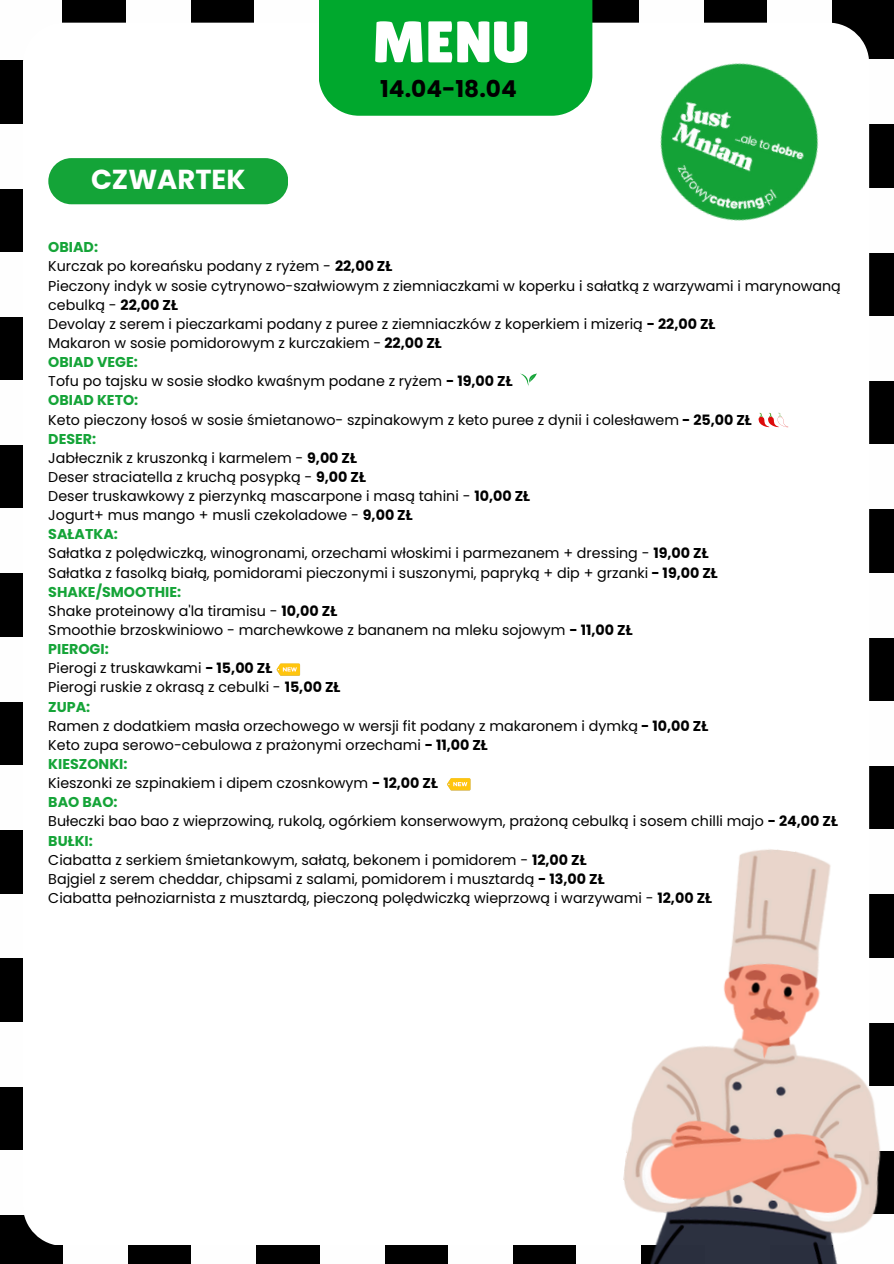
<style>
.page{position:relative;width:894px;height:1264px;background:#fff}
.page>*{position:absolute;margin:0;border:0;box-sizing:border-box;transform-origin:0 0}
.t1{font:58.65px "Lilita One";color:#fff}
.t2{font:700 27.45px "Poppins";color:#fff}
.t3{font:700 26.7px "Poppins";color:#fff}
.t4{font:700 23.25px "Poppins";color:#000}
.t5{font:14.25px/19.2px "Poppins";color:#000}
.t6{font:700 14.25px "Poppins";color:#15a438}
.s1{font-weight:700}
</style>
<div class="page">
<div style="left:0;top:893px;width:893px;height:370px;background:#000"></div>
<div style="left:0;top:893px;width:63px;height:64px;background:#fefefe"></div>
<div style="left:0;top:1022px;width:63px;height:64px;background:#fefefe"></div>
<div style="left:0;top:1150px;width:63px;height:64px;background:#fefefe"></div>
<div style="left:63px;top:1214px;width:65px;height:49px;background:#fefefe"></div>
<div style="left:320px;top:1214px;width:64px;height:49px;background:#fefefe"></div>
<div style="left:192px;top:1214px;width:64px;height:49px;background:#fefefe"></div>
<div style="left:448px;top:1214px;width:64px;height:49px;background:#fefefe"></div>
<div style="left:0;top:0;width:893px;height:893px;background:#000"></div>
<div style="left:0;top:0;width:62px;height:60px;background:#fefefe"></div>
<div style="left:254px;top:0;width:64px;height:60px;background:#fefefe"></div>
<div style="left:126px;top:0;width:64px;height:60px;background:#fefefe"></div>
<div style="left:639px;top:0;width:64px;height:60px;background:#fefefe"></div>
<div style="left:767px;top:0;width:64px;height:60px;background:#fefefe"></div>
<div style="left:831px;top:60px;width:62px;height:64px;background:#fefefe"></div>
<div style="left:0;top:124px;width:62px;height:64px;background:#fefefe"></div>
<div style="left:831px;top:188px;width:62px;height:64px;background:#fefefe"></div>
<div style="left:0;top:252px;width:62px;height:64px;background:#fefefe"></div>
<div style="left:831px;top:316px;width:62px;height:64px;background:#fefefe"></div>
<div style="left:0;top:380px;width:62px;height:65px;background:#fefefe"></div>
<div style="left:831px;top:445px;width:62px;height:64px;background:#fefefe"></div>
<div style="left:0;top:509px;width:62px;height:64px;background:#fefefe"></div>
<div style="left:831px;top:573px;width:62px;height:64px;background:#fefefe"></div>
<div style="left:0;top:637px;width:62px;height:64px;background:#fefefe"></div>
<div style="left:831px;top:701px;width:62px;height:64px;background:#fefefe"></div>
<div style="left:0;top:765px;width:62px;height:64px;background:#fefefe"></div>
<div style="left:831px;top:829px;width:62px;height:64px;background:#fefefe"></div>
<div style="left:23px;top:23px;width:845px;height:1222px;background:#fff;border-radius:41px"></div>
<svg style="left:0;top:701px;width:15px;height:193px"></svg>
<div style="left:318px;top:0;width:274px;height:116px;background:#00a82d"></div>
<img style="left:660px;top:63px;width:159px;height:158px">
<div style="left:48px;top:158px;width:240px;height:46px;background:#14a438;border-radius:23px"></div>
<img style="left:576px;top:849px;width:317px;height:414px">
<svg style="left:758px;top:412px;width:31px;height:15px"></svg>
<div style="left:786px;top:412px;width:21px;height:13px;background:#fff"></div>
<svg style="left:520px;top:373px;width:16px;height:13px"></svg>
<svg style="left:276px;top:663px;width:24px;height:12px"></svg>
<svg style="left:447px;top:778px;width:23px;height:12px"></svg>
<h1 class="t1" style="left:372px;top:8px;width:158px">MENU</h1>
<p class="t3" style="left:101px;top:157px;width:190px">PONIEDZIAŁEK</p>
<h2 class="t2" style="left:91px;top:160px;width:156px">CZWARTEK</h2>
<p class="t4" style="left:380px;top:72px;width:138px">14.04-18.04</p>
<h2 class="t6" style="left:48px;top:237px;width:51px">OBIAD:</h2>
<h3 class="t5" style="left:48px;top:257px;width:345px">Kurczak po koreańsku podany z ryżem - <span class="s1">22,00 ZŁ</span></h3>
<p class="t5" style="left:48px;top:276px;width:793px">Pieczony indyk w sosie cytrynowo-szałwiowym z ziemniaczkami w koperku i sałatką z warzywami i marynowaną cebulką - <span class="s1">22,00 ZŁ</span></p>
<p class="t5" style="left:48px;top:314px;width:668px">Devolay z serem i pieczarkami podany z puree z ziemniaczków z koperkiem i mizerią <span class="s1">- 22,00 ZŁ</span></p>
<p class="t5" style="left:48px;top:333px;width:395px">Makaron w sosie pomidorowym z kurczakiem - <span class="s1">22,00 ZŁ</span></p>
<p class="t6" style="left:48px;top:352px;width:91px">OBIAD VEGE:</p>
<p class="t5" style="left:48px;top:371px;width:465px">Tofu po tajsku w sosie słodko kwaśnym podane z ryżem <span class="s1">- 19,00 ZŁ</span></p>
<p class="t6" style="left:48px;top:390px;width:91px">OBIAD KETO:</p>
<p class="t5" style="left:48px;top:410px;width:704px">Keto pieczony łosoś w sosie śmietanowo- szpinakowym z keto puree z dynii i colesławem <span class="s1">- 25,00 ZŁ</span></p>
<p class="t6" style="left:48px;top:428px;width:49px">DESER:</p>
<p class="t5" style="left:48px;top:448px;width:310px">Jabłecznik z kruszonką i karmelem - <span class="s1">9,00 ZŁ</span></p>
<p class="t5" style="left:48px;top:467px;width:319px">Deser straciatella z kruchą posypką - <span class="s1">9,00 ZŁ</span></p>
<p class="t5" style="left:48px;top:486px;width:483px">Deser truskawkowy z pierzynką mascarpone i masą tahini - <span class="s1">10,00 ZŁ</span></p>
<p class="t5" style="left:48px;top:505px;width:366px">Jogurt+ mus mango + musli czekoladowe - <span class="s1">9,00 ZŁ</span></p>
<p class="t6" style="left:48px;top:524px;width:71px">SAŁATKA:</p>
<p class="t5" style="left:48px;top:544px;width:661px">Sałatka z polędwiczką, winogronami, orzechami włoskimi i parmezanem + dressing - <span class="s1">19,00 ZŁ</span></p>
<p class="t5" style="left:48px;top:563px;width:670px">Sałatka z fasolką białą, pomidorami pieczonymi i suszonymi, papryką + dip + grzanki <span class="s1">- 19,00 ZŁ</span></p>
<p class="t6" style="left:48px;top:582px;width:134px">SHAKE/SMOOTHIE:</p>
<p class="t5" style="left:48px;top:601px;width:290px">Shake proteinowy a'la tiramisu - <span class="s1">10,00 ZŁ</span></p>
<p class="t5" style="left:48px;top:620px;width:585px">Smoothie brzoskwiniowo - marchewkowe z bananem na mleku sojowym <span class="s1">- 11,00 ZŁ</span></p>
<p class="t6" style="left:48px;top:639px;width:62px">PIEROGI:</p>
<p class="t5" style="left:48px;top:658px;width:225px">Pierogi z truskawkami <span class="s1">- 15,00 ZŁ</span></p>
<p class="t5" style="left:48px;top:678px;width:293px">Pierogi ruskie z okrasą z cebulki - <span class="s1">15,00 ZŁ</span></p>
<p class="t6" style="left:48px;top:696px;width:43px">ZUPA:</p>
<p class="t5" style="left:48px;top:716px;width:661px">Ramen z dodatkiem masła orzechowego w wersji fit podany z makaronem i dymką <span class="s1">- 10,00 ZŁ</span></p>
<p class="t5" style="left:48px;top:735px;width:441px">Keto zupa serowo-cebulowa z prażonymi orzechami <span class="s1">- 11,00 ZŁ</span></p>
<p class="t6" style="left:48px;top:754px;width:81px">KIESZONKI:</p>
<p class="t5" style="left:48px;top:773px;width:391px">Kieszonki ze szpinakiem i dipem czosnkowym <span class="s1">- 12,00 ZŁ</span></p>
<p class="t6" style="left:48px;top:792px;width:71px">BAO BAO:</p>
<p class="t5" style="left:48px;top:811px;width:790px">Bułeczki bao bao z wieprzowiną, rukolą, ogórkiem konserwowym, prażoną cebulką i sosem chilli majo <span class="s1">- 24,00 ZŁ</span></p>
<p class="t6" style="left:48px;top:830px;width:46px">BUŁKI:</p>
<p class="t5" style="left:48px;top:850px;width:539px">Ciabatta z serkiem śmietankowym, sałatą, bekonem i pomidorem - <span class="s1">12,00 ZŁ</span></p>
<p class="t5" style="left:48px;top:869px;width:557px">Bajgiel z serem cheddar, chipsami z salami, pomidorem i musztardą <span class="s1">- 13,00 ZŁ</span></p>
<p class="t5" style="left:48px;top:888px;width:665px">Ciabatta pełnoziarnista z musztardą, pieczoną polędwiczką wieprzową i warzywami - <span class="s1">12,00 ZŁ</span></p>
</div>
